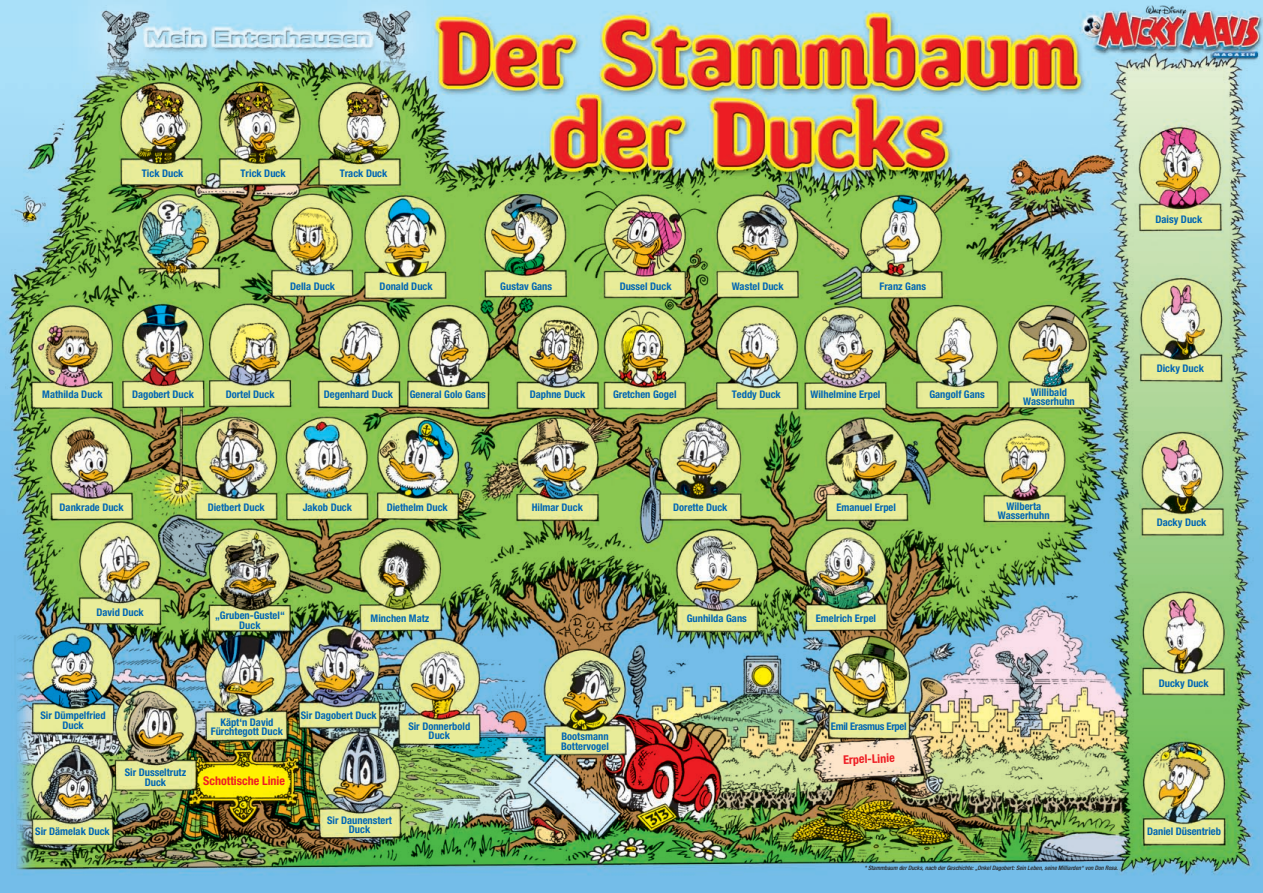
<style>
.page{position:relative;width:1263px;height:893px;background:#fff}
.page>*{position:absolute;margin:0;border:0;box-sizing:border-box;transform-origin:0 0}
.t1{font:700 condensed 12px "Helvetica Neue";color:#ee1d23}
.t2{font:700 condensed 10.5px/9.8px "Helvetica Neue";color:#0166b3;text-align:center}
.t3{font:700 condensed 10.5px "Helvetica Neue";letter-spacing:-.025em;color:#0166b3}
.t4{font:italic 500 condensed 6px "Helvetica Neue";color:#231f20}
</style>
<div class="page">
<img style="left:0;top:0;width:1263px;height:893px">
<p class="t2" style="left:142px;top:168px;width:43px">Tick Duck</p>
<p class="t2" style="left:241px;top:168px;width:47px">Trick Duck</p>
<p class="t2" style="left:340px;top:168px;width:49px">Track Duck</p>
<p class="t2" style="left:290px;top:281px;width:46px">Della Duck</p>
<p class="t2" style="left:380px;top:281px;width:55px">Donald Duck</p>
<p class="t2" style="left:500px;top:281px;width:53px">Gustav Gans</p>
<p class="t2" style="left:620px;top:281px;width:53px">Dussel Duck</p>
<p class="t2" style="left:732px;top:281px;width:54px">Wastel Duck</p>
<p class="t2" style="left:880px;top:281px;width:48px">Franz Gans</p>
<p class="t2" style="left:42px;top:389px;width:62px">Mathilda Duck</p>
<p class="t2" style="left:132px;top:389px;width:63px">Dagobert Duck</p>
<p class="t2" style="left:226px;top:389px;width:50px">Dortel Duck</p>
<p class="t2" style="left:324px;top:389px;width:71px">Degenhard Duck</p>
<p class="t2" style="left:410px;top:389px;width:78px">General Golo Gans</p>
<p class="t2" style="left:530px;top:389px;width:57px">Daphne Duck</p>
<p class="t2" style="left:613px;top:389px;width:65px">Gretchen Gogel</p>
<p class="t2" style="left:732px;top:389px;width:50px">Teddy Duck</p>
<p class="t2" style="left:810px;top:389px;width:71px">Wilhelmine Erpel</p>
<p class="t2" style="left:929px;top:389px;width:57px">Gangolf Gans</p>
<p class="t2" style="left:1023px;top:388px;width:53px;line-height:8.2px">Willibald<br>Wasserhuhn</p>
<p class="t2" style="left:1155px;top:214px;width:48px">Daisy Duck</p>
<p class="t2" style="left:1157px;top:363px;width:49px">Dicky Duck</p>
<p class="t2" style="left:60px;top:502px;width:66px">Dankrade Duck</p>
<p class="t2" style="left:208px;top:502px;width:59px">Dietbert Duck</p>
<p class="t2" style="left:303px;top:502px;width:51px">Jakob Duck</p>
<p class="t2" style="left:387px;top:502px;width:63px">Diethelm Duck</p>
<p class="t2" style="left:96px;top:607px;width:49px">David Duck</p>
<p class="t2" style="left:215px;top:610px;width:71px">„Gruben-Gustel“<br>Duck</p>
<p class="t2" style="left:371px;top:613px;width:60px">Minchen Matz</p>
<p class="t2" style="left:41px;top:710px;width:67px">Sir Dümpelfried<br>Duck</p>
<p class="t2" style="left:211px;top:717px;width:74px">Käpt‘n David<br>Fürchtegott Duck</p>
<p class="t2" style="left:125px;top:767px;width:63px">Sir Dusseltrutz<br>Duck</p>
<p class="t2" style="left:35px;top:826px;width:76px">Sir Dämelak Duck</p>
<p class="t1" style="left:203px;top:774px;width:83px">Schottische Linie</p>
<p class="t2" style="left:301px;top:711px;width:77px">Sir Dagobert Duck</p>
<p class="t2" style="left:327px;top:815px;width:66px">Sir Daunenstert<br>Duck</p>
<p class="t2" style="left:408px;top:721px;width:63px">Sir Donnerbold<br>Duck</p>
<p class="t2" style="left:532px;top:502px;width:53px">Hilmar Duck</p>
<p class="t2" style="left:673px;top:502px;width:56px">Dorette Duck</p>
<p class="t2" style="left:561px;top:731px;width:49px;text-align:left">Bootsmann<br>Bottervogel</p>
<p class="t2" style="left:687px;top:613px;width:62px">Gunhilda Gans</p>
<p class="t2" style="left:836px;top:502px;width:61px">Emanuel Erpel</p>
<p class="t2" style="left:998px;top:502px;width:53px;line-height:9px">Wilberta<br>Wasserhuhn</p>
<p class="t2" style="left:1157px;top:517px;width:51px">Dacky Duck</p>
<p class="t2" style="left:816px;top:613px;width:62px">Emelrich Erpel</p>
<p class="t3" style="left:831px;top:720px;width:77px">Emil Erasmus Erpel</p>
<p class="t1" style="left:843px;top:752px;width:53px;rotate:-2deg">Erpel-Linie</p>
<p class="t4" style="left:864px;top:864px;width:255px">* Stammbaum der Ducks, nach der Geschichte: „Onkel Dagobert: Sein Leben, seine Milliarden“ von Don Rosa.</p>
<p class="t2" style="left:1159px;top:678px;width:51px">Ducky Duck</p>
<p class="t2" style="left:1147px;top:826px;width:76px">Daniel Düsentrieb</p>
</div>
